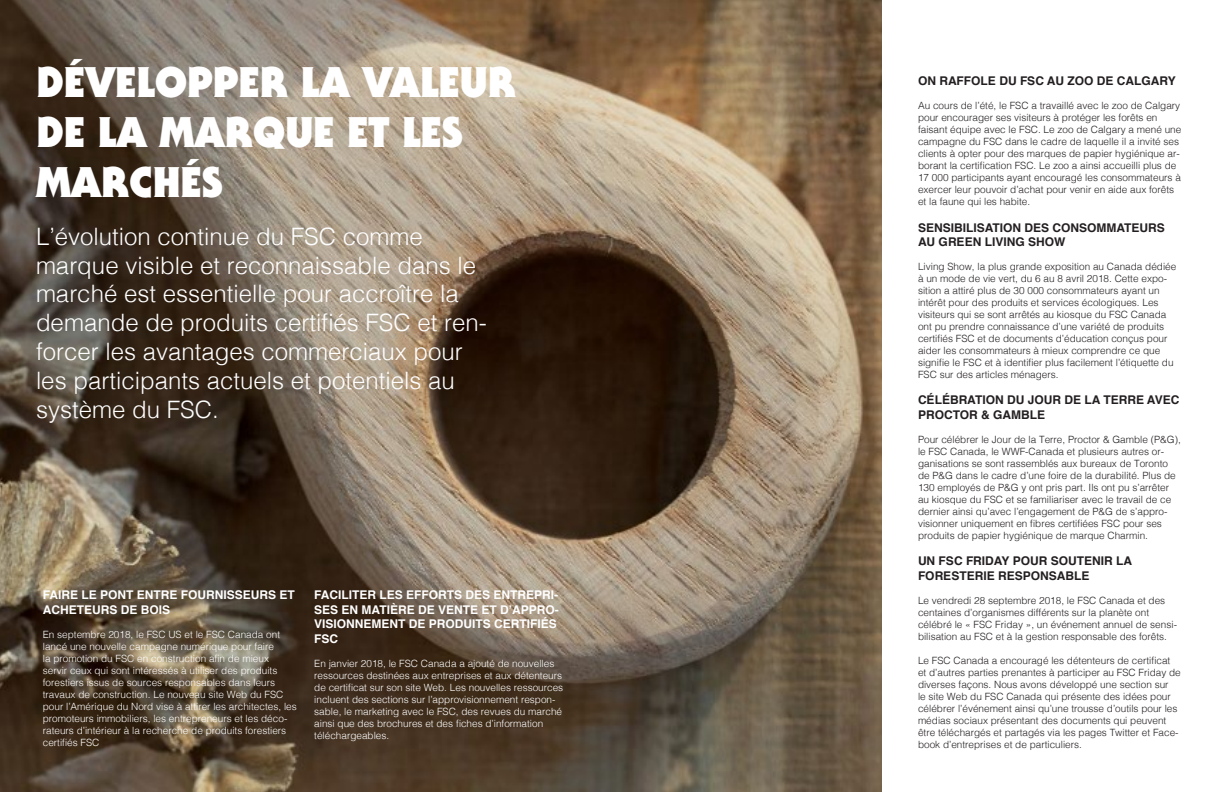
<style>
.page{position:relative;width:1224px;height:792px;background:#fff}
.page>*{position:absolute;margin:0;border:0;box-sizing:border-box;transform-origin:0 0}
.t1{font:900 42px/50.4px "Serif Gothic Std";color:#fff}
.t2{font:300 24px/28.8px "Helvetica";color:#fff}
.t3{font:700 12px/14.4px "Helvetica";color:#231f20}
.t4{font:700 12px/14.4px "Helvetica";color:#fff}
.t5{font:300 10px/12px "Helvetica";color:#231f20}
.t6{font:300 10px/12px "Helvetica";color:#fff}
</style>
<div class="page">
<img style="left:0;top:0;width:881px;height:792px">
<p class="t1" style="left:36px;top:56px;width:481px">DÉVELOPPER LA VALEUR<br>DE LA MARQUE ET LES<br>MARCHÉS</p>
<p class="t2" style="left:36px;top:220px;width:452px">L’évolution continue du FSC comme marque visible et reconnaissable dans le marché est essentielle pour accroître la demande de produits certifiés FSC et ren&shy;forcer les avantages commerciaux pour les participants actuels et potentiels au système du FSC.</p>
<p class="t4" style="left:43px;top:588px;width:254px">FAIRE LE PONT ENTRE FOURNISSEURS ET<br>ACHETEURS DE BOIS</p>
<p class="t6" style="left:43px;top:628px;width:255px">En septembre 2018, le FSC US et le FSC Canada ont lancé une nouvelle campagne numérique pour faire<br>la promotion du FSC en construction afin de mieux<br>servir ceux qui sont intéressés à utiliser des produits forestiers issus de sources responsables dans leurs travaux de construction. Le nouveau site Web du FSC pour l’Amérique du Nord vise à attirer les architectes, les promoteurs immobiliers, les entrepreneurs et les déco&shy;rateurs d’intérieur à la recherche de produits forestiers certifiés FSC</p>
<p class="t4" style="left:314px;top:588px;width:246px">FACILITER LES EFFORTS DES ENTREPRI-<br>SES EN MATIÈRE DE VENTE ET D’APPRO-<br>VISIONNEMENT DE PRODUITS CERTIFIÉS<br>FSC</p>
<p class="t6" style="left:314px;top:656px;width:250px">En janvier 2018, le FSC Canada a ajouté de nouvelles ressources destinées aux entreprises et aux détenteurs de certificat sur son site Web. Les nouvelles ressources incluent des sections sur l’approvisionnement respon&shy;sable, le marketing avec le FSC, des revues du marché ainsi que des brochures et des fiches d’information téléchargeables.</p>
<p class="t3" style="left:918px;top:74px;width:259px">ON RAFFOLE DU FSC AU ZOO DE CALGARY</p>
<p class="t5" style="left:918px;top:99px;width:265px">Au cours de l’été, le FSC a travaillé avec le zoo de Calgary pour encourager ses visiteurs à protéger les forêts en faisant équipe avec le FSC. Le zoo de Calgary a mené une campagne du FSC dans le cadre de laquelle il a invité ses clients à opter pour des marques de papier hygiénique ar&shy;borant la certification FSC. Le zoo a ainsi accueilli plus de 17 000 participants ayant encouragé les consommateurs à exercer leur pouvoir d’achat pour venir en aide aux forêts et la faune qui les habite.</p>
<p class="t3" style="left:918px;top:220px;width:248px">SENSIBILISATION DES CONSOMMATEURS<br>AU GREEN LIVING SHOW</p>
<p class="t5" style="left:918px;top:260px;width:260px">Living Show, la plus grande exposition au Canada dédiée à un mode de vie vert, du 6 au 8 avril 2018. Cette expo&shy;sition a attiré plus de 30 000 consommateurs ayant un intérêt pour des produits et services écologiques. Les visiteurs qui se sont arrêtés au kiosque du FSC Canada ont pu prendre connaissance d’une variété de produits certifiés FSC et de documents d’éducation conçus pour aider les consommateurs à mieux comprendre ce que signifie le FSC et à identifier plus facilement l’étiquette du FSC sur des articles ménagers.</p>
<p class="t3" style="left:918px;top:393px;width:263px">CÉLÉBRATION DU JOUR DE LA TERRE AVEC<br>PROCTOR &amp; GAMBLE</p>
<p class="t5" style="left:918px;top:432px;width:264px">Pour célébrer le Jour de la Terre, Proctor &amp; Gamble (P&amp;G), le FSC Canada, le WWF-Canada et plusieurs autres or&shy;ganisations se sont rassemblés aux bureaux de Toronto de P&amp;G dans le cadre d’une foire de la durabilité. Plus de 130 employés de P&amp;G y ont pris part. Ils ont pu s’arrêter au kiosque du FSC et se familiariser avec le travail de ce dernier ainsi qu’avec l’engagement de P&amp;G de s’appro&shy;visionner uniquement en fibres certifiées FSC pour ses produits de papier hygiénique de marque Charmin.</p>
<p class="t3" style="left:918px;top:554px;width:216px">UN FSC FRIDAY POUR SOUTENIR LA</p>
<p class="t3" style="left:918px;top:568px;width:173px">FORESTERIE RESPONSABLE</p>
<p class="t5" style="left:918px;top:593px;width:260px">Le vendredi 28 septembre 2018, le FSC Canada et des centaines d’organismes différents sur la planète ont célébré le « FSC Friday », un événement annuel de sensi&shy;bilisation au FSC et à la gestion responsable des forêts.</p>
<p class="t5" style="left:918px;top:653px;width:264px">Le FSC Canada a encouragé les détenteurs de certificat et d’autres parties prenantes à participer au FSC Friday de diverses façons. Nous avons développé une section sur<br>le site Web du FSC Canada qui présente des idées pour célébrer l’événement ainsi qu’une trousse d’outils pour les médias sociaux présentant des documents qui peuvent être téléchargés et partagés via les pages Twitter et Face&shy;book d’entreprises et de particuliers.</p>
</div>
